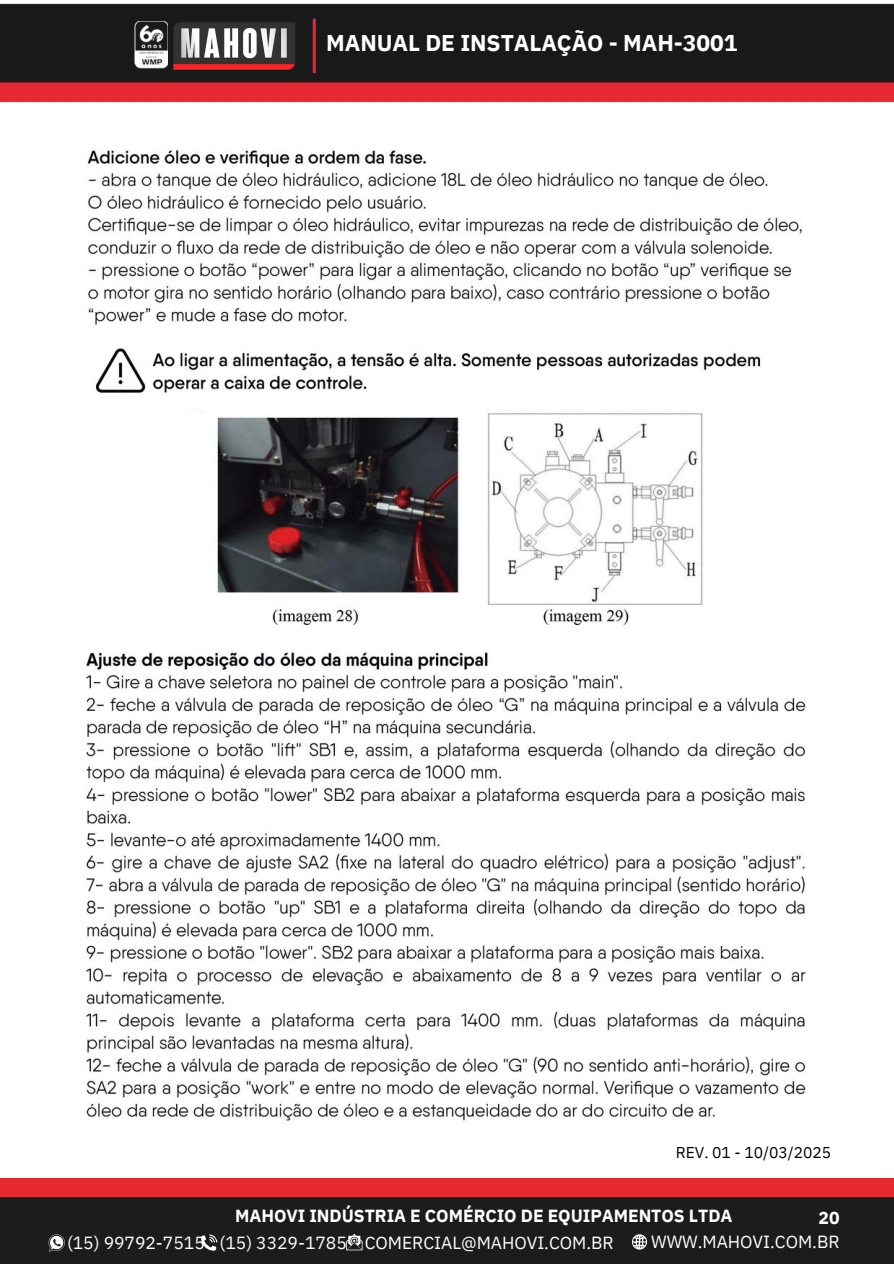
<style>
.page{position:relative;width:894px;height:1264px;background:#fff}
.page>*{position:absolute;margin:0;border:0;box-sizing:border-box;transform-origin:0 0}
.t1{font:700 22.8px "IBM Plex Sans";letter-spacing:-.005em;color:#fff}
.t2{font:17.55px "IBM Plex Sans";letter-spacing:-.005em;color:#fff}
.t3{font:700 17.55px "IBM Plex Sans";letter-spacing:-.005em;color:#fff}
.t4{font:15.6px "IBM Plex Sans";letter-spacing:-.005em;color:#000}
</style>
<div class="page">
<img style="left:86px;top:150px;width:720px;height:971px">
<img style="left:0;top:3px;width:893px;height:100px">
<img style="left:134px;top:21px;width:34px;height:48px">
<div style="left:0;top:1178px;width:893px;height:77px;background:#e62a32"></div>
<div style="left:0;top:1197px;width:893px;height:66px;background:#1b1c1b"></div>
<svg style="left:48px;top:1234px;width:17px;height:17px"></svg>
<svg style="left:201px;top:1234px;width:16px;height:16px"></svg>
<svg style="left:346px;top:1234px;width:16px;height:16px"></svg>
<svg style="left:632px;top:1234px;width:15px;height:15px"></svg>
<p class="t1" style="left:326px;top:28px;width:412px">MANUAL DE INSTALAÇÃO - MAH-3001</p>
<h2 class="t4" style="left:675px;top:1141px;width:157px">REV. 01 - 10/03/2025</h2>
<p class="t2" style="left:67px;top:1230px;width:139px">(15) 99792-7515</p>
<h1 class="t3" style="left:235px;top:1203px;width:498px">MAHOVI INDÚSTRIA E COMÉRCIO DE EQUIPAMENTOS LTDA</h1>
<p class="t3" style="left:818px;top:1205px;width:22px">20</p>
<p class="t2" style="left:219px;top:1230px;width:129px">(15) 3329-1785</p>
<h4 class="t2" style="left:364px;top:1230px;width:250px">COMERCIAL@MAHOVI.COM.BR</h4>
<p class="t2" style="left:651px;top:1229px;width:190px">WWW.MAHOVI.COM.BR</p>
</div>
